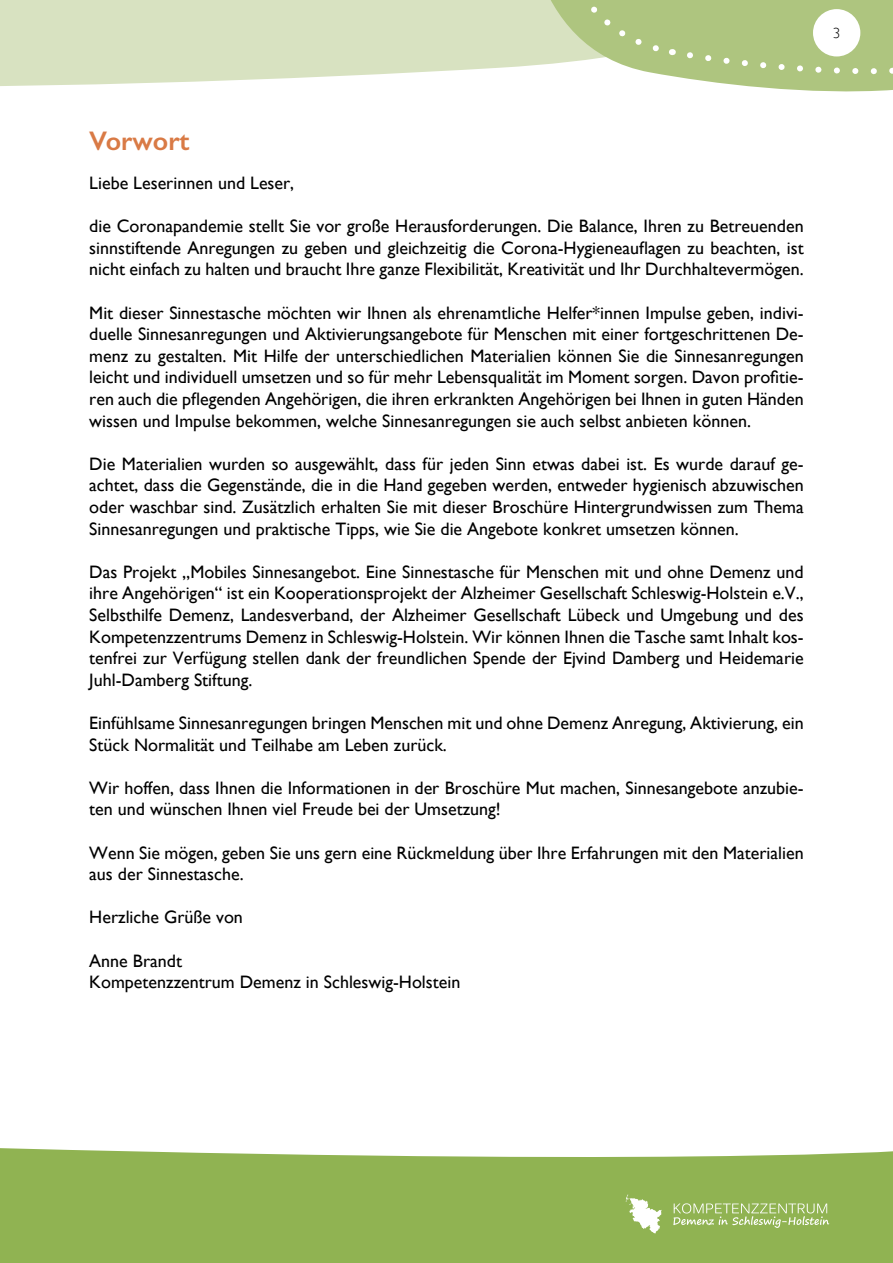
<style>
.page{position:relative;width:893px;height:1263px;background:#fff}
.page>*{position:absolute;margin:0;border:0;box-sizing:border-box;transform-origin:0 0}
.t1{font:600 27px "Gill Sans";color:#d97a45}
.t2{font:18px/21.6px "Gill Sans";color:#000;text-align:justify}
.t3{font:300 15px "Gill Sans";color:#000}
</style>
<div class="page">
<div style="left:0;top:1148px;width:893px;height:115px;background:#90b352"></div>
<svg style="left:626px;top:1194px;width:36px;height:39px"></svg>
<svg style="left:673px;top:1203px;width:156px;height:25px;background:#a6c274"></svg>
<svg style="left:0;top:0;width:522px;height:86px;background:#dbe4c6"></svg>
<svg style="left:522px;top:0;width:371px;height:92px"></svg>
<div style="left:813px;top:9px;width:47px;height:47px;background:#fff;border-radius:50%"></div>
<p class="t3" style="left:833px;top:21px;width:9px">3</p>
<h1 class="t1" style="left:89px;top:125px;width:102px">Vorwort</h1>
<p class="t2" style="left:89px;top:172px;width:206px">Liebe Leserinnen und Leser,</p>
<p class="t2" style="left:89px;top:215px;width:716px">die Coronapandemie stellt Sie vor große Herausforderungen. Die Balance, Ihren zu Betreuenden sinnstiftende Anregungen zu geben und gleichzeitig die Corona-Hygieneauflagen zu beachten, ist nicht einfach zu halten und braucht Ihre ganze Flexibilität, Kreativität und Ihr Durchhaltevermögen.</p>
<p class="t2" style="left:89px;top:302px;width:716px">Mit dieser Sinnestasche möchten wir Ihnen als ehrenamtliche Helfer*innen Impulse geben, indivi&shy;duelle Sinnesanregungen und Aktivierungsangebote für Menschen mit einer fortgeschrittenen De&shy;menz zu gestalten. Mit Hilfe der unterschiedlichen Materialien können Sie die Sinnesanregungen leicht und individuell umsetzen und so für mehr Lebensqualität im Moment sorgen. Davon profitie&shy;ren auch die pflegenden Angehörigen, die ihren erkrankten Angehörigen bei Ihnen in guten Händen wissen und Impulse bekommen, welche Sinnesanregungen sie auch selbst anbieten können.</p>
<p class="t2" style="left:89px;top:453px;width:716px">Die Materialien wurden so ausgewählt, dass für jeden Sinn etwas dabei ist. Es wurde darauf ge&shy;achtet, dass die Gegenstände, die in die Hand gegeben werden, entweder hygienisch abzuwischen oder waschbar sind. Zusätzlich erhalten Sie mit dieser Broschüre Hintergrundwissen zum Thema Sinnesanregungen und praktische Tipps, wie Sie die Angebote konkret umsetzen können.</p>
<p class="t2" style="left:89px;top:561px;width:716px">Das Projekt „Mobiles Sinnesangebot. Eine Sinnestasche für Menschen mit und ohne Demenz und ihre Angehörigen“ ist ein Kooperationsprojekt der Alzheimer Gesellschaft Schleswig-Holstein e.V., Selbsthilfe Demenz, Landesverband, der Alzheimer Gesellschaft Lübeck und Umgebung und des Kompetenzzentrums Demenz in Schleswig-Holstein. Wir können Ihnen die Tasche samt Inhalt kos&shy;tenfrei zur Verfügung stellen dank der freundlichen Spende der Ejvind Damberg und Heidemarie Juhl-Damberg Stiftung.</p>
<p class="t2" style="left:89px;top:712px;width:716px">Einfühlsame Sinnesanregungen bringen Menschen mit und ohne Demenz Anregung, Aktivierung, ein<br>Stück Normalität und Teilhabe am Leben zurück.</p>
<p class="t2" style="left:89px;top:777px;width:716px">Wir hoffen, dass Ihnen die Informationen in der Broschüre Mut machen, Sinnesangebote anzubie&shy;ten und wünschen Ihnen viel Freude bei der Umsetzung!</p>
<p class="t2" style="left:89px;top:842px;width:716px">Wenn Sie mögen, geben Sie uns gern eine Rückmeldung über Ihre Erfahrungen mit den Materialien aus der Sinnestasche.</p>
<p class="t2" style="left:89px;top:906px;width:155px">Herzliche Grüße von</p>
<p class="t2" style="left:89px;top:950px;width:373px">Anne Brandt<br>Kompetenzzentrum Demenz in Schleswig-Holstein</p>
</div>
